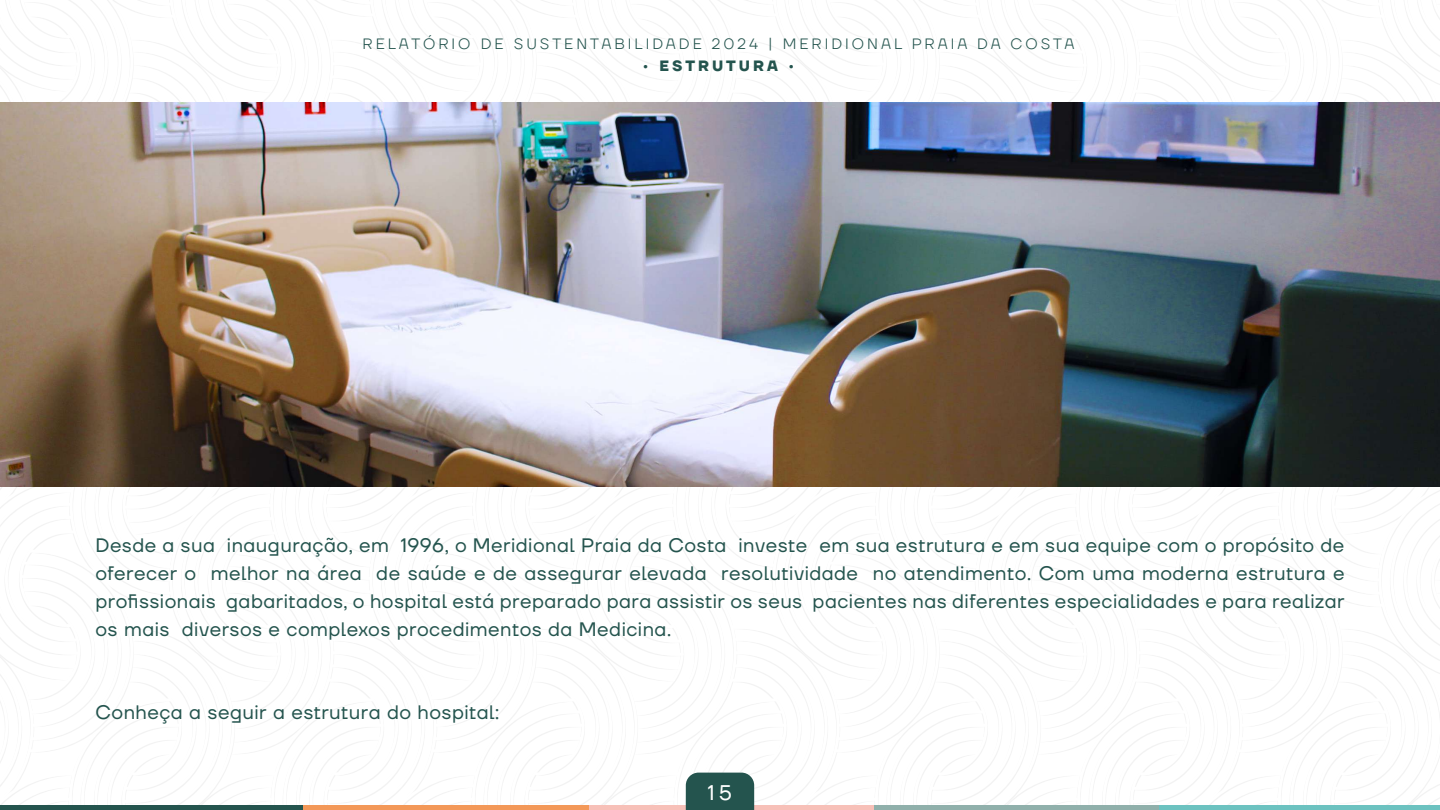
<style>
.page{position:relative;width:1440px;height:810px;background:#fff}
.page>*{position:absolute;margin:0;border:0;box-sizing:border-box;transform-origin:0 0}
.t1{font:21.23px "TT Firs Neue";color:#fff}
.t2{font:19.5px/27.8px "TT Firs Neue";letter-spacing:.025em;color:#24544e;text-align:justify}
.t3{font:300 15px "TT Firs Neue";letter-spacing:.2em;color:#24544e}
.t4{font:700 15px "TT Firs Neue";letter-spacing:.2em;color:#24544e}
</style>
<div class="page">
<div style="left:0;top:805px;width:304px;height:5px;background:#24544e"></div>
<div style="left:303px;top:805px;width:286px;height:5px;background:#f39858"></div>
<div style="left:589px;top:805px;width:286px;height:5px;background:#f7c0b8"></div>
<div style="left:874px;top:805px;width:286px;height:5px;background:#90b0ab"></div>
<div style="left:1160px;top:805px;width:280px;height:5px;background:#6cc2c0"></div>
<div style="left:686px;top:773px;width:68px;height:37px;background:#24544e"></div>
<img style="left:0;top:102px;width:1440px;height:384px">
<p class="t3" style="left:362px;top:33px;width:714px">RELATÓRIO DE SUSTENTABILIDADE 2024 | MERIDIONAL PRAIA DA COSTA</p>
<p class="t4" style="left:642px;top:56px;width:154px">• ESTRUTURA •</p>
<p class="t2" style="left:95px;top:531px;width:1251px">Desde a sua inauguração, em 1996, o Meridional Praia da Costa investe em sua estrutura e em sua equipe com o propósito de oferecer o melhor na área de saúde e de assegurar elevada resolutividade no atendimento. Com uma moderna estrutura e profissionais gabaritados, o hospital está preparado para assistir os seus pacientes nas diferentes especialidades e para realizar os mais diversos e complexos procedimentos da Medicina.</p>
<p class="t2" style="left:95px;top:698px;width:405px">Conheça a seguir a estrutura do hospital:</p>
<p class="t1" style="left:708px;top:778px;width:26px">15</p>
</div>
